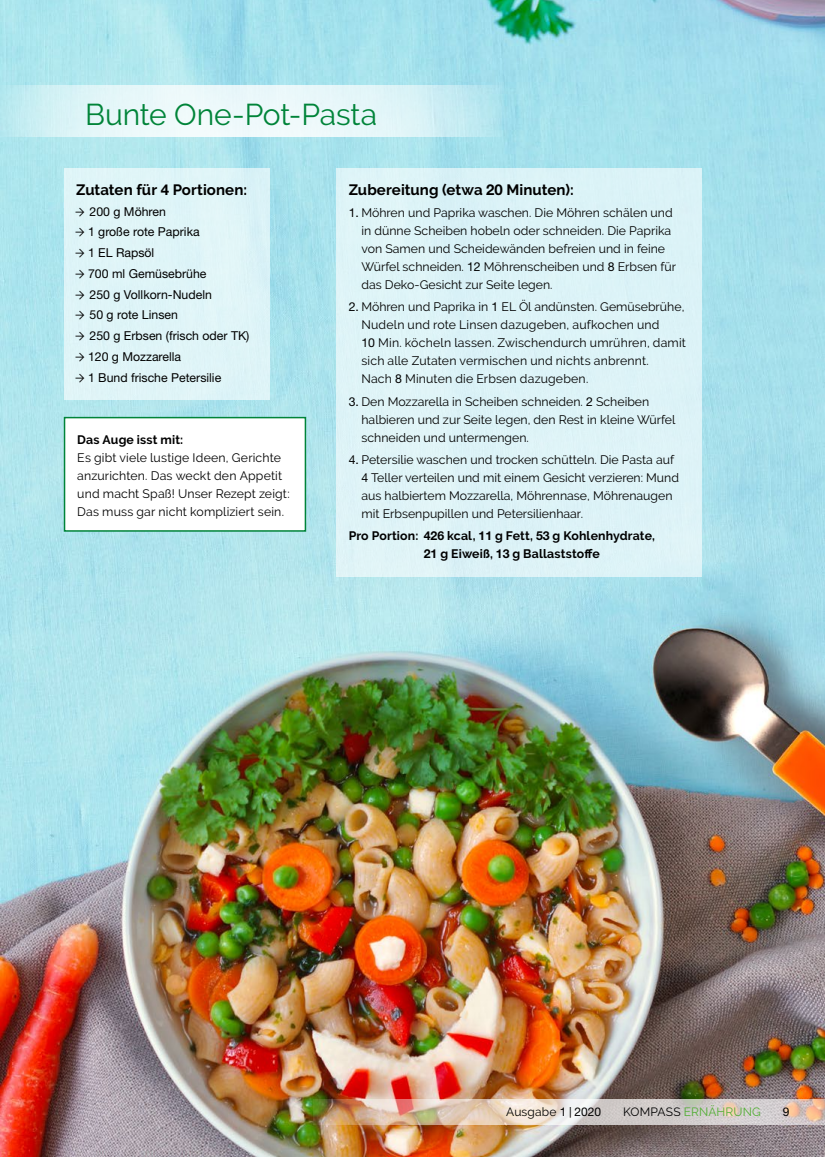
<style>
.page{position:relative;width:825px;height:1157px;background:#fff}
.page>*{position:absolute;margin:0;border:0;box-sizing:border-box;transform-origin:0 0}
.t1{font:30px "Raleway";letter-spacing:-.005em;color:#008439}
.t2{font:700 15px "Raleway";letter-spacing:.005em;color:#000}
.t3{font:12.3px/18px "Raleway";color:#000}
.t4{font:12.3px "Helvetica Neue LT Std";color:#000}
.t5{font:700 12.3px/18px "Raleway";letter-spacing:.01em;color:#000}
.t6{font:12px "Raleway";letter-spacing:.015em;color:#53af35}
.t7{font:12px "Raleway";letter-spacing:.015em;color:#000}
.t8{font:12px "Helvetica Neue LT Std";color:#000}
.s1{font-family:"Helvetica Neue LT Std"}
.s2{font-family:"Bundes Sans"}
.s3{color:#000}
</style>
<div class="page">
<img style="left:0;top:0;width:825px;height:1157px">
<div style="left:64px;top:168px;width:205px;height:231px;background:#dff5f7"></div>
<div style="left:336px;top:168px;width:366px;height:408px;background:#ddf3f7"></div>
<svg style="left:0;top:85px;width:502px;height:51px;background:#ddf3f7"></svg>
<img style="left:313px;top:1099px;width:512px;height:25px">
<div style="left:64px;top:417px;width:242px;height:114px;background:#fff;border:2px solid #008439"></div>
<h1 class="t1" style="left:85px;top:97px;width:293px">Bunte One-Pot-Pasta</h1>
<p class="t2" style="left:76px;top:181px;width:173px">Zutaten für <span class="s1">4</span> Portionen:</p>
<p class="t4" style="left:75px;top:204px;width:92px"><span class="s2">→</span> 200 g Möhren</p>
<p class="t4" style="left:75px;top:225px;width:126px"><span class="s2">→</span> 1 große rote Paprika</p>
<p class="t4" style="left:75px;top:245px;width:81px"><span class="s2">→</span> 1 EL Rapsöl</p>
<p class="t4" style="left:75px;top:266px;width:133px"><span class="s2">→</span> 700 ml Gemüsebrühe</p>
<p class="t4" style="left:75px;top:287px;width:138px"><span class="s2">→</span> 250 g Vollkorn-Nudeln</p>
<p class="t4" style="left:75px;top:308px;width:104px"><span class="s2">→</span> 50 g rote Linsen</p>
<p class="t4" style="left:75px;top:328px;width:176px"><span class="s2">→</span> 250 g Erbsen (frisch oder TK)</p>
<p class="t4" style="left:75px;top:349px;width:107px"><span class="s2">→</span> 120 g Mozzarella</p>
<p class="t4" style="left:75px;top:370px;width:147px"><span class="s2">→</span> 1 Bund frische Petersilie</p>
<p class="t5" style="left:77px;top:431px;width:107px">Das Auge isst mit:</p>
<p class="t3" style="left:77px;top:449px;width:214px">Es gibt viele lustige Ideen, Gerichte anzurichten. Das weckt den Appetit und macht Spaß! Unser Rezept zeigt:<br>Das muss gar nicht kompliziert sein.</p>
<p class="t2" style="left:349px;top:181px;width:227px">Zubereitung (etwa <span class="s1">20</span> Minuten):</p>
<p class="t3" style="left:361px;top:204px;width:316px;text-indent:-13px"><span class="s1">1.</span> Möhren und Paprika waschen. Die Möhren schälen und in dünne Scheiben hobeln oder schneiden. Die Paprika von Samen und Scheidewänden befreien und in feine Würfel schneiden. <span class="s1">12</span> Möhrenscheiben und <span class="s1">8</span> Erbsen für das Deko-Gesicht zur Seite legen.</p>
<p class="t3" style="left:361px;top:298px;width:326px;text-indent:-13px"><span class="s1">2.</span> Möhren und Paprika in <span class="s1">1</span> EL Öl andünsten. Gemüsebrühe, Nudeln und rote Linsen dazugeben, aufkochen und<br><span class="s1">10</span> Min. köcheln lassen. Zwischendurch umrühren, damit sich alle Zutaten vermischen und nichts anbrennt.<br>Nach <span class="s1">8</span> Minuten die Erbsen dazugeben.</p>
<p class="t3" style="left:361px;top:392px;width:315px;text-indent:-13px"><span class="s1">3.</span> Den Mozzarella in Scheiben schneiden. <span class="s1">2</span> Scheiben halbieren und zur Seite legen, den Rest in kleine Würfel schneiden und untermengen.</p>
<p class="t3" style="left:361px;top:450px;width:319px;text-indent:-13px"><span class="s1">4.</span> Petersilie waschen und trocken schütteln. Die Pasta auf <span class="s1">4</span> Teller verteilen und mit einem Gesicht verzieren: Mund aus halbiertem Mozzarella, Möhrennase, Möhrenaugen mit Erbsenpupillen und Petersilienhaar.</p>
<p class="t5" style="left:424px;top:527px;width:233px;text-indent:-75px">Pro Portion: <span class="s1">426</span> kcal, <span class="s1">11</span> g Fett, <span class="s1">53</span> g Kohlenhydrate,<br><span class="s1">21</span> g Eiweiß, <span class="s1">13</span> g Ballaststoffe</p>
<p class="t7" style="left:506px;top:1105px;width:96px">Ausgabe <span class="s1">1</span> <span class="s2">|</span> <span class="s1">2020</span></p>
<p class="t6" style="left:623px;top:1105px;width:139px"><span class="s3">KOMPASS</span> ERNÄHRUNG</p>
<p class="t8" style="left:783px;top:1105px;width:8px">9</p>
</div>
